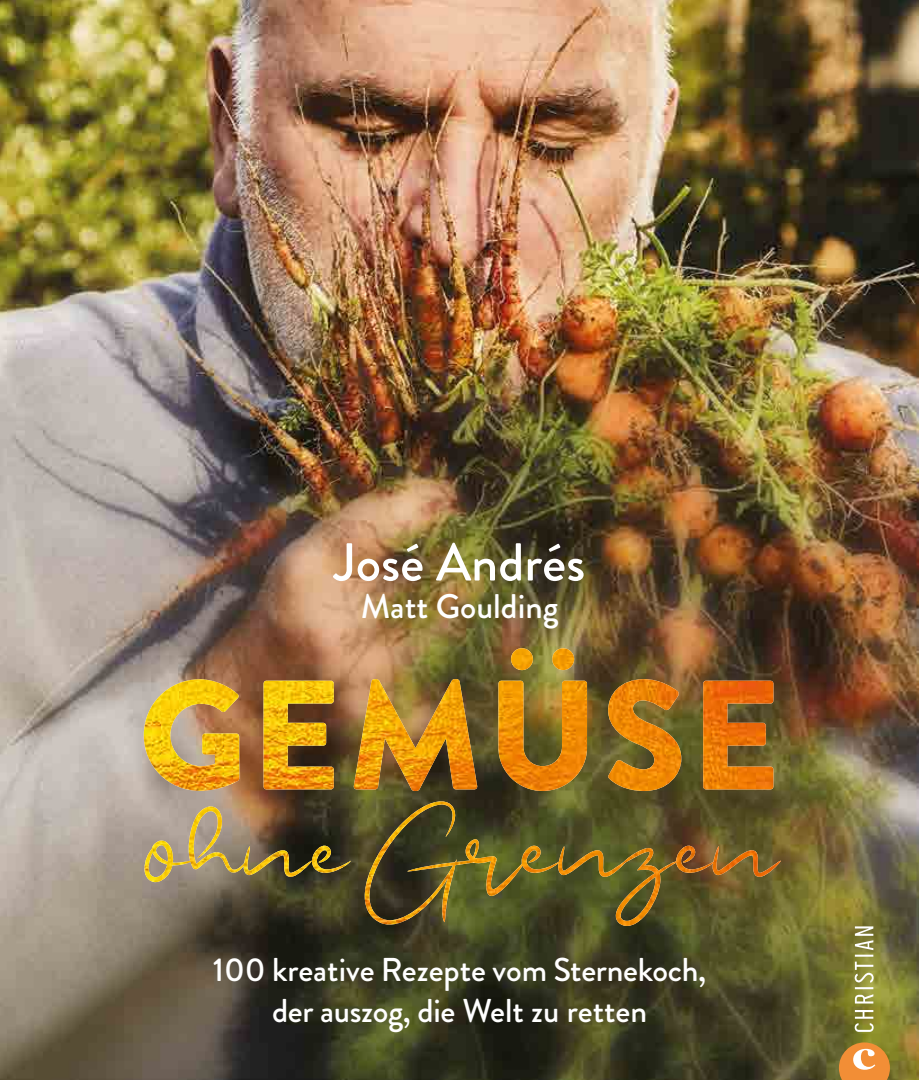
<style>
.page{position:relative;width:919px;height:1080px;background:#fff}
.page>*{position:absolute;margin:0;border:0;box-sizing:border-box;transform-origin:0 0}
.t1{font:500 53.25px "Brandon Grotesque";color:#fff}
.t2{font:500 34.2px "Brandon Grotesque";color:#fff}
.t3{font:500 33px/40.5px "Brandon Grotesque";letter-spacing:-.005em;color:#fff;text-align:center}
</style>
<div class="page">
<img style="left:0;top:0;width:918px;height:1080px">
<svg style="left:838px;top:1042px;width:51px;height:38px;background:#dd954a"></svg>
<svg style="left:854px;top:926px;width:19px;height:106px"></svg>
<img style="left:144px;top:648px;width:629px;height:143px">
<svg style="left:144px;top:801px;width:638px;height:126px;background:#736647"></svg>
<img style="left:364px;top:801px;width:416px;height:126px">
<h1 class="t1" style="left:334px;top:525px;width:253px">José Andrés</h1>
<p class="t2" style="left:361px;top:583px;width:199px">Matt Goulding</p>
<p class="t3" style="left:213px;top:950px;width:495px">100 kreative Rezepte vom Sternekoch, der auszog, die Welt zu retten</p>
</div>
